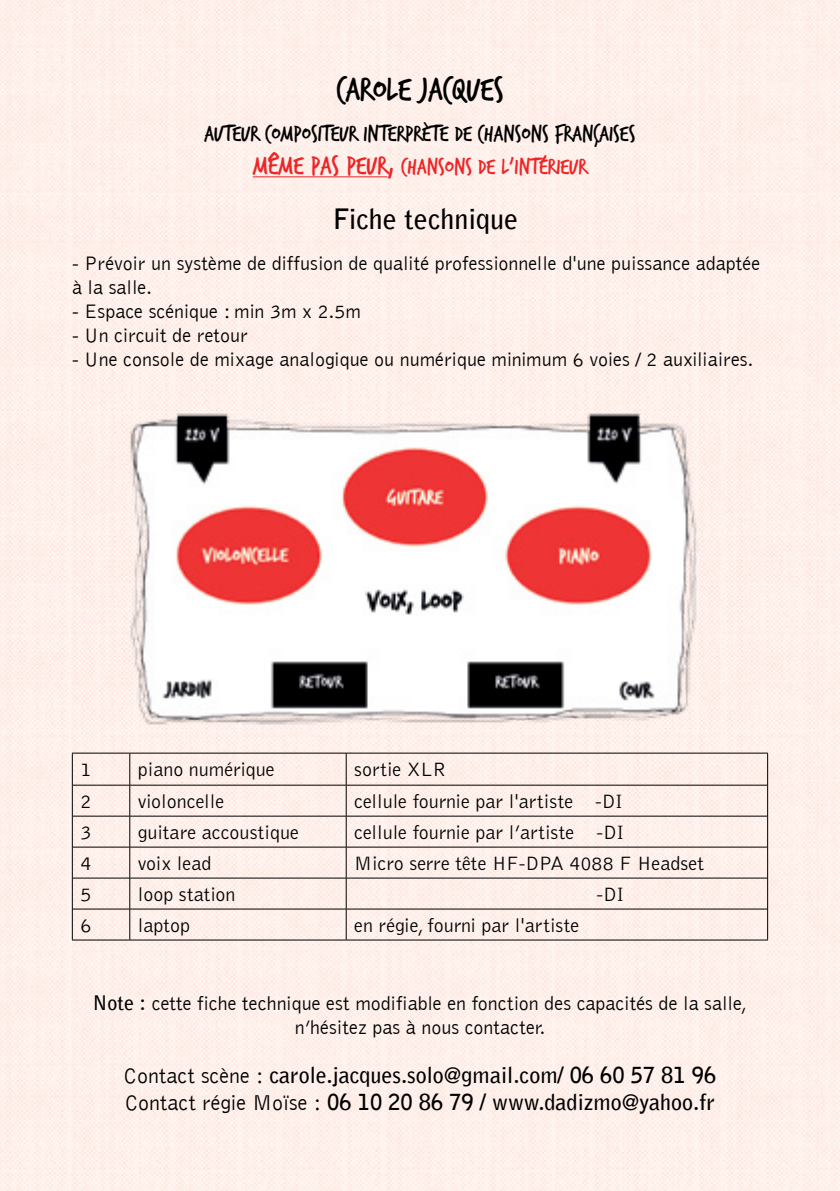
<style>
.page{position:relative;width:840px;height:1191px;background:#fff}
.page>*{position:absolute;margin:0;border:0;box-sizing:border-box;transform-origin:0 0}
.t1{font:36px "Trash Hand";color:#000}
.t2{font:700 28px "Bell Gothic";color:#000}
.t3{font:24px/33.6px "Trash Hand";color:#000;text-align:center}
.t4{font:700 22px/26.4px "Bell Gothic";color:#000}
.t5{font:300 20px/24px "Bell Gothic";color:#000}
.t6{font:300 20px "Bell Gothic Std";color:#000}
.s1{font-size:28px;color:#ee2527}
.s2{color:#ee2527}
.s3{font-weight:700}
.s4{font-weight:300}
</style>
<div class="page">
<img style="left:0;top:0;width:839px;height:1191px">
<img style="left:108px;top:411px;width:621px;height:340px">
<hr style="left:253px;top:176px;width:134px;height:1px;background:#ee2527">
<hr style="left:129px;top:753px;width:1px;height:32px;background:#000">
<hr style="left:345px;top:753px;width:1px;height:32px;background:#000">
<hr style="left:72px;top:785px;width:58px;height:1px;background:#000">
<hr style="left:130px;top:785px;width:216px;height:1px;background:#000">
<hr style="left:129px;top:785px;width:1px;height:31px;background:#000">
<hr style="left:346px;top:785px;width:421px;height:1px;background:#000">
<hr style="left:345px;top:785px;width:1px;height:31px;background:#000">
<hr style="left:72px;top:816px;width:58px;height:1px;background:#000">
<hr style="left:130px;top:816px;width:216px;height:1px;background:#000">
<hr style="left:129px;top:816px;width:1px;height:31px;background:#000">
<hr style="left:346px;top:816px;width:421px;height:1px;background:#000">
<hr style="left:345px;top:816px;width:1px;height:31px;background:#000">
<hr style="left:72px;top:846px;width:58px;height:1px;background:#000">
<hr style="left:130px;top:846px;width:216px;height:1px;background:#000">
<hr style="left:129px;top:847px;width:1px;height:31px;background:#000">
<hr style="left:346px;top:846px;width:421px;height:1px;background:#000">
<hr style="left:345px;top:847px;width:1px;height:31px;background:#000">
<hr style="left:72px;top:877px;width:58px;height:1px;background:#000">
<hr style="left:130px;top:877px;width:216px;height:1px;background:#000">
<hr style="left:129px;top:878px;width:1px;height:30px;background:#000">
<hr style="left:346px;top:877px;width:421px;height:1px;background:#000">
<hr style="left:345px;top:878px;width:1px;height:30px;background:#000">
<hr style="left:72px;top:908px;width:58px;height:1px;background:#000">
<hr style="left:130px;top:908px;width:216px;height:1px;background:#000">
<hr style="left:129px;top:909px;width:1px;height:30px;background:#000">
<hr style="left:346px;top:908px;width:421px;height:1px;background:#000">
<hr style="left:345px;top:909px;width:1px;height:30px;background:#000">
<hr style="left:72px;top:753px;width:58px;height:1px;background:#000">
<hr style="left:72px;top:753px;width:1px;height:32px;background:#000">
<hr style="left:130px;top:753px;width:216px;height:1px;background:#000">
<hr style="left:346px;top:753px;width:421px;height:1px;background:#000">
<hr style="left:766px;top:753px;width:1px;height:32px;background:#000">
<hr style="left:72px;top:785px;width:1px;height:31px;background:#000">
<hr style="left:766px;top:785px;width:1px;height:31px;background:#000">
<hr style="left:72px;top:816px;width:1px;height:31px;background:#000">
<hr style="left:766px;top:816px;width:1px;height:31px;background:#000">
<hr style="left:72px;top:847px;width:1px;height:31px;background:#000">
<hr style="left:766px;top:847px;width:1px;height:31px;background:#000">
<hr style="left:72px;top:878px;width:1px;height:31px;background:#000">
<hr style="left:766px;top:878px;width:1px;height:31px;background:#000">
<hr style="left:72px;top:909px;width:1px;height:30px;background:#000">
<hr style="left:766px;top:909px;width:1px;height:30px;background:#000">
<hr style="left:72px;top:939px;width:58px;height:1px;background:#000">
<hr style="left:130px;top:939px;width:216px;height:1px;background:#000">
<hr style="left:346px;top:939px;width:421px;height:1px;background:#000">
<h1 class="t1" style="left:336px;top:72px;width:169px">CAROLE JACQUES</h1>
<p class="t3" style="left:204px;top:117px;width:432px">AUTEUR COMPOSITEUR INTERPRÈTE DE CHANSONS FRANÇAISES<br><span class="s1">MÊME PAS PEUR,</span> <span class="s2">CHANSONS DE L’INTÉRIEUR</span></p>
<h2 class="t2" style="left:332px;top:201px;width:187px">Fiche technique</h2>
<p class="t5" style="left:72px;top:251px;width:689px">- Prévoir un système de diffusion de qualité professionnelle d'une puissance adaptée à la salle.</p>
<p class="t5" style="left:72px;top:299px;width:290px">- Espace scénique : min 3m x 2.5m</p>
<p class="t5" style="left:72px;top:323px;width:177px">- Un circuit de retour</p>
<p class="t5" style="left:72px;top:347px;width:682px">- Une console de mixage analogique ou numérique minimum 6 voies / 2 auxiliaires.</p>
<p class="t6" style="left:80px;top:759px;width:13px">1</p>
<p class="t6" style="left:138px;top:759px;width:138px">piano numérique</p>
<p class="t6" style="left:354px;top:759px;width:93px">sortie XLR</p>
<p class="t6" style="left:80px;top:791px;width:13px">2</p>
<p class="t6" style="left:138px;top:791px;width:88px">violoncelle</p>
<p class="t6" style="left:354px;top:791px;width:270px">cellule fournie par l'artiste -DI</p>
<p class="t6" style="left:80px;top:822px;width:13px">3</p>
<p class="t6" style="left:138px;top:822px;width:163px">guitare accoustique</p>
<p class="t6" style="left:354px;top:822px;width:271px">cellule fournie par l’artiste -DI</p>
<p class="t6" style="left:80px;top:852px;width:13px">4</p>
<p class="t6" style="left:138px;top:852px;width:75px">voix lead</p>
<p class="t6" style="left:354px;top:852px;width:351px">Micro serre tête HF-DPA 4088 F Headset</p>
<p class="t6" style="left:80px;top:883px;width:13px">5</p>
<p class="t6" style="left:138px;top:883px;width:99px">loop station</p>
<p class="t6" style="left:596px;top:883px;width:29px">-DI</p>
<p class="t6" style="left:80px;top:914px;width:13px">6</p>
<p class="t6" style="left:138px;top:914px;width:54px">laptop</p>
<p class="t6" style="left:354px;top:914px;width:226px">en régie, fourni par l'artiste</p>
<p class="t5" style="left:93px;top:992px;width:655px;text-align:center"><span class="s3">Note :</span> cette fiche technique est modifiable en fonction des capacités de la salle, n’hésitez pas à nous contacter.</p>
<p class="t4" style="left:123px;top:1062px;width:594px"><span class="s4">Contact scène :</span> carole.jacques.solo@gmail.com/ 06 60 57 81 96<br><span class="s4">Contact régie Moïse :</span> 06 10 20 86 79 / www.dadizmo@yahoo.fr</p>
</div>
